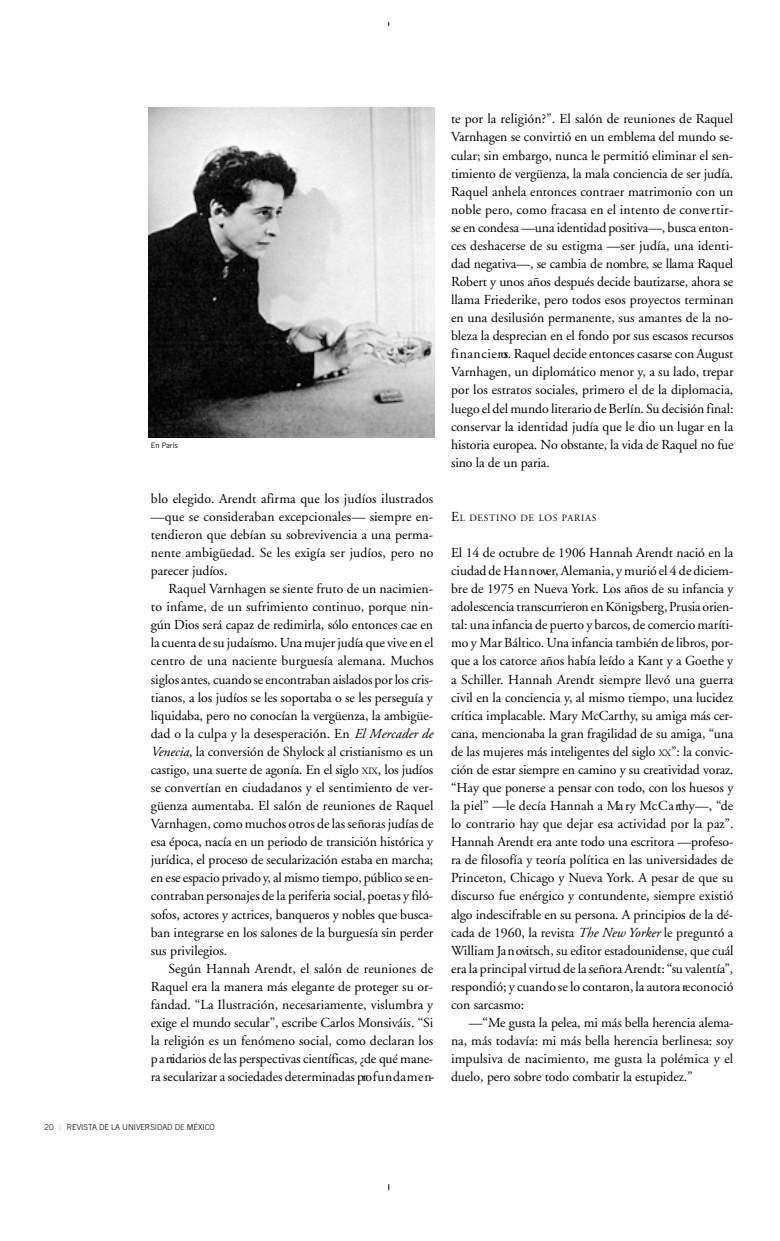
<style>
.page{position:relative;width:780px;height:1241px;background:#fff}
.page>*{position:absolute;margin:0;border:0;box-sizing:border-box;transform-origin:0 0}
.t1{font:13.75px/18px "Adobe Garamond";letter-spacing:-.005em;color:#000;text-align:justify}
.t2{font:9.62px "Adobe Garamond";letter-spacing:.445em;color:#000}
.t3{font:300 8.12px "Trade Gothic";letter-spacing:-.01em;color:#000}
.t4{font:7.5px "Trade Gothic";letter-spacing:-.005em;color:#000}
.s1{font-style:italic}
.s2{font-size:9.62px}
.s3{font-weight:400;color:#bfbfbf}
.s4{font-size:13.75px}
</style>
<div class="page">
<img style="left:149px;top:108px;width:285px;height:330px">
<p class="t4" style="left:151px;top:442px;width:28px">En París</p>
<p class="t1" style="left:151px;top:491px;width:284px">blo elegido. Arendt afirma que los judíos ilustrados —que se consideraban excepcionales— siempre en&shy;tendieron que debían su sobrevivencia a una perma&shy;nente ambigüedad. Se les exigía ser judíos, pero no parecer judíos.</p>
<p class="t1" style="left:151px;top:581px;width:284px;text-indent:18px">Raquel Varnhagen se siente fruto de un nacimien&shy;to infame, de un sufrimiento continuo, porque nin&shy;gún Dios será capaz de redimirla, sólo entonces cae en la cuenta de su judaísmo. Una mujer judía que vive en el centro de una naciente burguesía alemana. Muchos siglos antes, cuandoseencontraban aisladospor los cris&shy;tianos, a los judíos se les soportaba o se les perseguía y liquidaba, pero no conocían la vergüenza, la ambigüe&shy;dad o la culpa y la desesperación. En <span class="s1">El Mercader de Venecia</span>, la conversión de Shylock al cristianismo es un castigo, una suerte de agonía. En el siglo <span class="s2">XIX</span>, los judíos se convertían en ciudadanos y el sentimiento de ver&shy;güenza aumentaba. El salón de reuniones de Raquel Varnhagen, como muchos otros de las señoras judías de esa época, nacía en un periodo de transición histórica y jurídica, el proceso de secularización estaba en marcha; en eseespacio privado y, al mismo tiempo, público se en&shy;contraban personajes de la periferia social, poetas y filó&shy;sofos, actores y actrices, banqueros y nobles que busca&shy;ban integrarse en los salones de la burguesía sin perder sus privilegios.</p>
<p class="t1" style="left:151px;top:960px;width:285px;text-indent:18px">Según Hannah Arendt, el salón de reuniones de Raquel era la manera más elegante de proteger su or&shy;fandad. “La Ilustración, necesariamente, vislumbra y exige el mundo secular”, escribe Carlos Monsiváis. “Si la religión es un fenómeno social, como declaran los p a rtidarios de las perspectivas científicas, ¿de qué mane&shy;ra secularizar a sociedades determinadas pro fu n d a m e n-</p>
<p class="t3" style="left:45px;top:1123px;width:172px">20 <span class="s3">|</span> REVISTA DE LA UNIVERSIDAD DE MÉXICO</p>
<p class="t1" style="left:451px;top:111px;width:284px">te por la religión?”. El salón de reuniones de Raquel Varnhagen se convirtió en un emblema del mundo se&shy;cular; sin embargo, nunca le permitió eliminar el sen&shy;timiento de vergüenza, la mala conciencia de ser judía.<br>Raquel anhela entonces contraer matrimonio con un noble pero, como fracasa en el intento de conve rtir&shy;se en condesa —una identidad positiva—, busca enton&shy;c e s deshacerse de su estigma —ser judía, una identi&shy;dad n e g a tiva—, se cambia de nombre, se llama Raquel Robert y unos años después decide bautizarse, ahora se llama Friederike, pero todos esos proyectos terminan en una desilusión permanente, sus amantes de la no&shy;bleza la desprecian en el fondo por sus escasos recursos fin a n c ie ros. Raquel decide entonces casarse con Au g u st Varnhagen, un diplomático menor y, a su lado, trepar por los estratos sociales, primero el de la diplomacia, luego el del mundo literario deBerlín. Su decisión final: conservar la identidad judía que le dio un lugar en la historia europea. No obstante, la vida de Raquel no fue sino la de un paria.</p>
<p class="t2" style="left:451px;top:514px;width:147px"><span class="s4">E</span>LD E S T I N OD ELO SPA R I A S</p>
<p class="t1" style="left:451px;top:545px;width:284px">El 14 de octubre de 1906 Hannah Arendt nació en la ciudad de Ha n n ove r, Alemania, y murió el 4 de diciem&shy;bre de 1975 en Nueva York. Los años de su infancia y adolescencia transcurrieron enKönigsberg,Prusia orien&shy;tal: una infancia de puerto y barcos, de comerciomaríti&shy;mo y Mar Báltico. Una infancia también de libros, por&shy;q u e a los catorce años había leído a Kant y a Goethe y a Schiller. Hannah Arendt siempre llevó una guerra civil en la conciencia y, al mismo tiempo, una lucidez crítica implacable. Mary McCarthy, su amiga más cer&shy;cana, mencionaba la gran fragilidad de su amiga, “una de las mujeres más inteligentes del siglo <span class="s2">XX</span>”: la convic&shy;ción de estar siempre en camino y su creatividad voraz. “Hay que ponerse a pensar con todo, con los huesos y la piel” —le decía Hannah a Ma ry Mc C a rthy—, “d e lo contrario hay que dejar esa actividad por la paz”.<br>Hannah Arendt era ante todo una escritora —profeso&shy;ra de filosofía y teoría política en las universidades de Princeton, Chicago y Nueva York. A pesar de que su discurso fue enérgico y contundente, siempre existió algo indescifrable en su persona. A principios de la dé&shy;cada de 1960, la revista <span class="s1">The New Yorker</span> le preguntó a William Ja n ovitsch, su editor estadounidense, que cuál era la principal virtud de la señoraArendt: “su va le n tía” , respondió; y cuando se lo contaron, la autora re c o n o c ió con sarcasmo:</p>
<p class="t1" style="left:451px;top:1014px;width:284px;text-indent:18px">—“Me gusta la pelea, mi más bella herencia alema&shy;na, más todavía: mi más bella herencia berlinesa: soy impulsiva de nacimiento, me gusta la polémica y el duelo, pero sobre todo combatir la estupidez.”</p>
</div>
